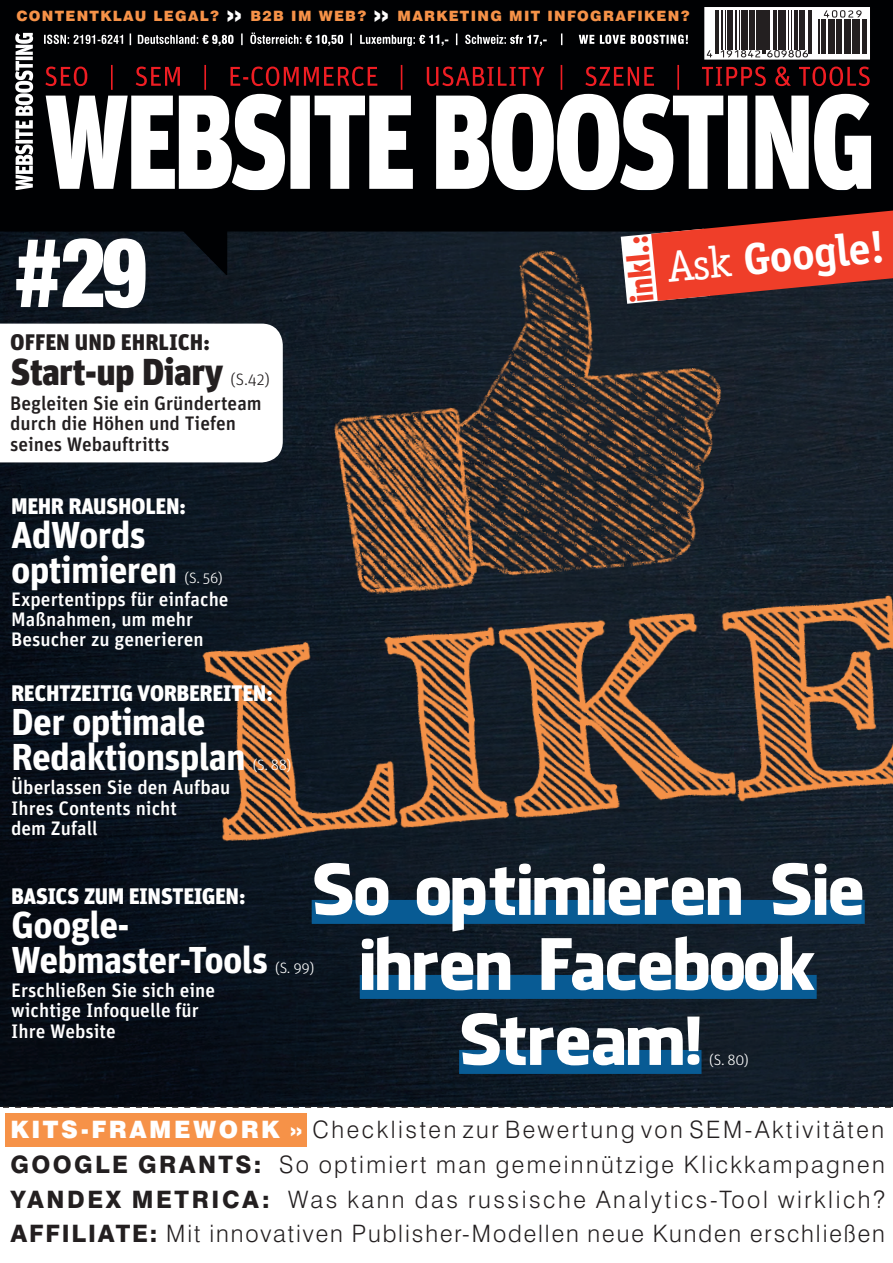
<style>
.page{position:relative;width:893px;height:1263px;background:#fff}
.page>*{position:absolute;margin:0;border:0;box-sizing:border-box;transform-origin:0 0}
.t1{font:900 condensed 96.9px "Helvetica Neue";color:#fff;scale:.9 1}
.t2{font:69px/75px "Facebook Letter Faces";letter-spacing:-.01em;color:#fff;text-align:center}
.t3{font:700 44.55px "Officina Serif Std";color:#fff}
.t4{font:700 37.5px/34.5px "Unit";letter-spacing:-.02em;color:#fff}
.t5{font:900 37.5px "Unit";letter-spacing:-.02em;color:#231f20}
.t6{font:31.5px "Unit Black Alternate";color:#ef3e29}
.t7{font:300 24px/34.8px "Swiss 721 BT";letter-spacing:.08em;color:#231f20;text-align:justify}
.t8{font:900 22.5px "Unit";letter-spacing:-.02em;color:#fff}
.t9{font:900 22.5px "Unit";color:#231f20}
.t10{font:500 19.5px/20.2px "Unit";color:#fff}
.t11{font:500 19.5px/20.2px "Unit";color:#231f20}
.t12{font:300 16.5px "Unit";color:#231f20}
.t13{font:300 15px "Unit";letter-spacing:-.02em;color:#fff}
.t14{font:900 14.25px "Swiss 721 BT";letter-spacing:.09em;color:#f69248}
.s1{font-size:30px;color:#fff}
.s2{font-weight:400}
.s3{font-weight:900;color:#fff}
.s4{font-weight:800}
</style>
<div class="page">
<img style="left:0;top:275px;width:892px;height:831px">
<img style="left:24px;top:275px;width:868px;height:643px">
<div style="left:5px;top:1114px;width:302px;height:33px;background:#f69248"></div>
<svg style="left:0;top:324px;width:283px;height:138px"></svg>
<div style="left:312px;top:900px;width:552px;height:24px;background:#085b94"></div>
<div style="left:360px;top:975px;width:456px;height:24px;background:#085b94"></div>
<div style="left:459px;top:1050px;width:242px;height:24px;background:#085b94"></div>
<svg style="left:3px;top:1106px;width:889px;height:2px"></svg>
<svg style="left:0;top:0;width:892px;height:275px;fill:#000103"></svg>
<svg style="left:647px;top:36px;width:2px;height:6px"></svg>
<div style="left:815px;top:69px;width:8px;height:15px;background:#000103;border-radius:50%"></div>
<svg style="left:777px;top:68px;width:8px;height:16px"></svg>
<svg style="left:475px;top:69px;width:6px;height:15px"></svg>
<svg style="left:578px;top:113px;width:20px;height:59px"></svg>
<svg style="left:340px;top:69px;width:6px;height:7px"></svg>
<svg style="left:339px;top:36px;width:2px;height:6px"></svg>
<div style="left:268px;top:69px;width:9px;height:15px;background:#000103;border-radius:50%"></div>
<svg style="left:454px;top:150px;width:14px;height:20px"></svg>
<svg style="left:512px;top:113px;width:21px;height:59px"></svg>
<svg style="left:460px;top:69px;width:5px;height:9px"></svg>
<svg style="left:454px;top:115px;width:13px;height:17px"></svg>
<svg style="left:620px;top:209px;width:272px;height:95px"></svg>
<p class="t14" style="left:16px;top:7px;width:674px">CONTENTKLAU LEGAL? <span class="s1">»</span> B2B IM WEB? <span class="s1">»</span> MARKETING MIT INFOGRAFIKEN?</p>
<h1 class="t1" style="left:15px;top:193px;width:148px">#29</h1>
<p class="t9" style="left:10px;top:329px;width:202px">OFFEN UND EHRLICH:</p>
<h3 class="t5" style="left:10px;top:349px;width:215px">Start-up Diary</h3>
<p class="t12" style="left:230px;top:370px;width:41px">(S.42)</p>
<p class="t11" style="left:10px;top:393px;width:253px">Begleiten Sie ein Gründerteam durch die Höhen und Tiefen seines Webauftritts</p>
<p class="t8" style="left:11px;top:492px;width:177px">MEHR RAUSHOLEN:</p>
<h3 class="t4" style="left:11px;top:517px;width:168px">AdWords optimieren</h3>
<p class="t13" style="left:185px;top:569px;width:40px">(S. 56)</p>
<p class="t10" style="left:11px;top:589px;width:219px">Expertentipps für einfache<br>Maßnahmen, um mehr<br>Besucher zu generieren</p>
<p class="t8" style="left:11px;top:679px;width:264px">RECHTZEITIG VORBEREITEN:</p>
<h3 class="t4" style="left:11px;top:704px;width:236px">Der optimale<br>Redaktionsplan</h3>
<p class="t13" style="left:253px;top:756px;width:40px">(S. 88)</p>
<p class="t10" style="left:11px;top:777px;width:221px">Überlassen Sie den Aufbau<br>Ihres Contents nicht<br>dem Zufall</p>
<h3 class="t6" style="left:623px;top:304px;width:69px;rotate:-95deg">inkl.:</h3>
<h3 class="t3" style="left:664px;top:241px;width:220px;rotate:-6deg"><span class="s2">Ask</span> Google!</h3>
<p class="t8" style="left:11px;top:882px;width:236px">BASICS ZUM EINSTEIGEN:</p>
<h3 class="t4" style="left:11px;top:907px;width:258px">Google-<br>Webmaster-Tools</h3>
<p class="t10" style="left:11px;top:980px;width:205px">Erschließen Sie sich eine wichtige Infoquelle für<br>Ihre Website</p>
<h2 class="t2" style="left:312px;top:854px;width:554px">So optimieren Sie ihren Facebook<br>Stream!</h2>
<p class="t13" style="left:275px;top:959px;width:41px">(S. 99)</p>
<p class="t13" style="left:709px;top:1051px;width:41px">(S. 80)</p>
<p class="t7" style="left:10px;top:1112px;width:875px"><span class="s3">KITS-FRAMEWORK »</span> Checklisten zur Bewertung von SEM-Aktivitäten <span class="s4">GOOGLE GRANTS:</span> So optimiert man gemeinnützige Klickkampagnen <span class="s4">YANDEX METRICA:</span> Was kann das russische Analytics-Tool wirklich?<br><span class="s4">AFFILIATE:</span> Mit innovativen Publisher-Modellen neue Kunden erschließen</p>
</div>
